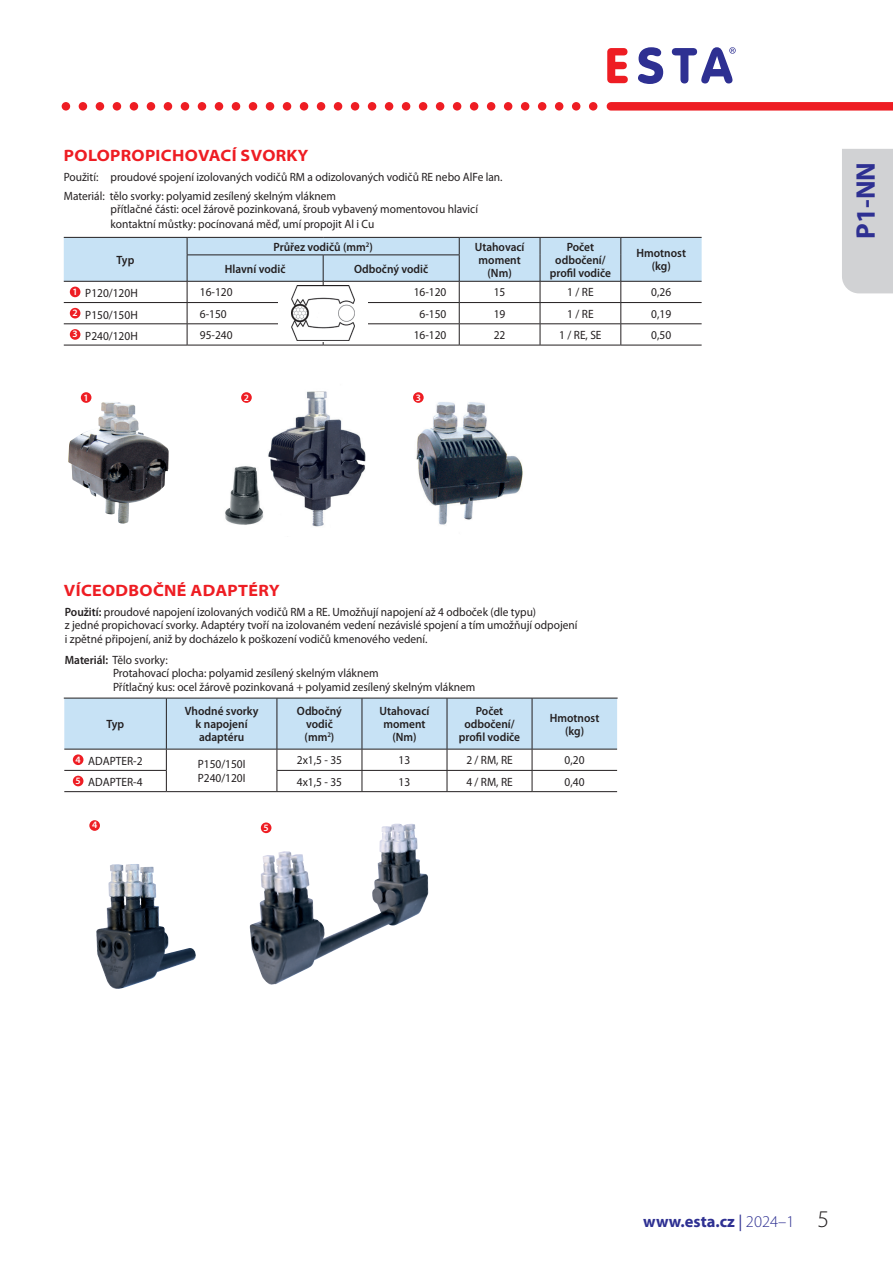
<style>
.page{position:relative;width:893px;height:1263px;background:#fff}
.page>*{position:absolute;margin:0;border:0;box-sizing:border-box;transform-origin:0 0}
.t1{font:700 27px "Myriad Pro";color:#2e3092}
.t2{font:700 semi-expanded 16.5px "Myriad Pro";letter-spacing:.02em;color:#ee1d23}
.t3{font:700 16.5px "Myriad Pro";color:#2e3092}
.t4{font:12px/13.5px "Myriad Pro";color:#231f20;scale:.95 1}
.t5{font:600 12px/13.2px "Myriad Pro";color:#231f20;text-align:center;scale:.95 1}
.t6{font:600 9.75px "Myriad Pro";color:#fff}
.s1{font-weight:600}
.s2{font-weight:400}
.s3{font-weight:300}
.s4{font-weight:300;font-size:24px;color:#231f20}
</style>
<div class="page">
<div style="left:62px;top:102px;width:8px;height:9px;background:#ee1d23;border-radius:50%"></div>
<div style="left:79px;top:102px;width:8px;height:9px;background:#ee1d23;border-radius:50%"></div>
<div style="left:96px;top:102px;width:8px;height:9px;background:#ee1d23;border-radius:50%"></div>
<div style="left:113px;top:102px;width:8px;height:9px;background:#ee1d23;border-radius:50%"></div>
<div style="left:130px;top:102px;width:8px;height:9px;background:#ee1d23;border-radius:50%"></div>
<div style="left:147px;top:102px;width:8px;height:9px;background:#ee1d23;border-radius:50%"></div>
<div style="left:164px;top:102px;width:8px;height:9px;background:#ee1d23;border-radius:50%"></div>
<div style="left:181px;top:102px;width:8px;height:9px;background:#ee1d23;border-radius:50%"></div>
<div style="left:198px;top:102px;width:8px;height:9px;background:#ee1d23;border-radius:50%"></div>
<div style="left:215px;top:102px;width:8px;height:9px;background:#ee1d23;border-radius:50%"></div>
<div style="left:232px;top:102px;width:8px;height:9px;background:#ee1d23;border-radius:50%"></div>
<div style="left:249px;top:102px;width:8px;height:9px;background:#ee1d23;border-radius:50%"></div>
<div style="left:266px;top:102px;width:8px;height:9px;background:#ee1d23;border-radius:50%"></div>
<div style="left:283px;top:102px;width:8px;height:9px;background:#ee1d23;border-radius:50%"></div>
<div style="left:300px;top:102px;width:8px;height:9px;background:#ee1d23;border-radius:50%"></div>
<div style="left:317px;top:102px;width:8px;height:9px;background:#ee1d23;border-radius:50%"></div>
<div style="left:334px;top:102px;width:8px;height:9px;background:#ee1d23;border-radius:50%"></div>
<div style="left:351px;top:102px;width:8px;height:9px;background:#ee1d23;border-radius:50%"></div>
<div style="left:368px;top:102px;width:8px;height:9px;background:#ee1d23;border-radius:50%"></div>
<div style="left:385px;top:102px;width:8px;height:9px;background:#ee1d23;border-radius:50%"></div>
<div style="left:402px;top:102px;width:8px;height:9px;background:#ee1d23;border-radius:50%"></div>
<div style="left:419px;top:102px;width:8px;height:9px;background:#ee1d23;border-radius:50%"></div>
<div style="left:436px;top:102px;width:8px;height:9px;background:#ee1d23;border-radius:50%"></div>
<div style="left:453px;top:102px;width:8px;height:9px;background:#ee1d23;border-radius:50%"></div>
<div style="left:470px;top:102px;width:8px;height:9px;background:#ee1d23;border-radius:50%"></div>
<div style="left:487px;top:102px;width:8px;height:9px;background:#ee1d23;border-radius:50%"></div>
<div style="left:504px;top:102px;width:8px;height:9px;background:#ee1d23;border-radius:50%"></div>
<div style="left:521px;top:102px;width:8px;height:9px;background:#ee1d23;border-radius:50%"></div>
<div style="left:538px;top:102px;width:8px;height:9px;background:#ee1d23;border-radius:50%"></div>
<div style="left:555px;top:102px;width:8px;height:9px;background:#ee1d23;border-radius:50%"></div>
<div style="left:572px;top:102px;width:8px;height:9px;background:#ee1d23;border-radius:50%"></div>
<div style="left:589px;top:102px;width:8px;height:9px;background:#ee1d23;border-radius:50%"></div>
<div style="left:611px;top:102px;width:282px;height:9px;background:#ee1d23"></div>
<hr style="left:64px;top:345px;width:123px;height:1px;background:#231f20">
<hr style="left:187px;top:345px;width:136px;height:1px;background:#231f20">
<hr style="left:323px;top:345px;width:136px;height:1px;background:#231f20">
<hr style="left:459px;top:345px;width:81px;height:1px;background:#231f20">
<hr style="left:540px;top:345px;width:81px;height:1px;background:#231f20">
<hr style="left:621px;top:345px;width:81px;height:1px;background:#231f20">
<svg style="left:64px;top:237px;width:638px;height:108px"></svg>
<div style="left:70px;top:287px;width:10px;height:10px;background:#ee1d23;border-radius:50%"></div>
<div style="left:70px;top:308px;width:10px;height:10px;background:#ee1d23;border-radius:50%"></div>
<div style="left:70px;top:329px;width:10px;height:11px;background:#ee1d23;border-radius:50%"></div>
<hr style="left:532px;top:698px;width:86px;height:1px;background:#231f20">
<hr style="left:166px;top:791px;width:111px;height:1px;background:#231f20">
<hr style="left:64px;top:791px;width:102px;height:1px;background:#231f20">
<svg style="left:64px;top:698px;width:553px;height:93px"></svg>
<hr style="left:277px;top:791px;width:85px;height:1px;background:#231f20">
<hr style="left:362px;top:791px;width:85px;height:1px;background:#231f20">
<hr style="left:447px;top:791px;width:85px;height:1px;background:#231f20">
<hr style="left:532px;top:791px;width:85px;height:1px;background:#231f20">
<div style="left:73px;top:754px;width:10px;height:11px;background:#ee1d23;border-radius:50%"></div>
<div style="left:73px;top:776px;width:10px;height:10px;background:#ee1d23;border-radius:50%"></div>
<img style="left:225px;top:391px;width:141px;height:136px">
<svg style="left:607px;top:48px;width:21px;height:35px"></svg>
<svg style="left:638px;top:47px;width:25px;height:37px"></svg>
<svg style="left:672px;top:47px;width:64px;height:36px"></svg>
<div style="left:842px;top:149px;width:51px;height:144px;background:#d1d2d4"></div>
<div style="left:279px;top:285px;width:89px;height:56px;background:#fff"></div>
<img style="left:291px;top:286px;width:64px;height:55px">
<img style="left:68px;top:401px;width:101px;height:123px">
<img style="left:413px;top:393px;width:110px;height:132px">
<div style="left:413px;top:392px;width:11px;height:11px;background:#ee1d23;border-radius:50%"></div>
<div style="left:241px;top:392px;width:11px;height:11px;background:#ee1d23;border-radius:50%"></div>
<div style="left:81px;top:392px;width:10px;height:11px;background:#ee1d23;border-radius:50%"></div>
<img style="left:96px;top:864px;width:100px;height:125px">
<div style="left:89px;top:820px;width:11px;height:11px;background:#ee1d23;border-radius:50%"></div>
<img style="left:249px;top:824px;width:179px;height:161px">
<div style="left:261px;top:822px;width:10px;height:11px;background:#ee1d23;border-radius:50%"></div>
<h2 class="t2" style="left:64px;top:146px;width:246px">POLOPROPICHOVACÍ SVORKY</h2>
<p class="t4" style="left:64px;top:168px;width:463px;line-height:18.3px">Použití: proudové spojení izolovaných vodičů RM a odizolovaných vodičů RE nebo AlFe lan.<br>Materiál: tělo svorky: polyamid zesílený skelným vláknem</p>
<p class="t4" style="left:111px;top:202px;width:388px;line-height:14.4px">přítlačné části: ocel žárově pozinkovaná, šroub vybavený momentovou hlavicí kontaktní můstky: pocínovaná měď, umí propojit Al i Cu</p>
<p class="t5" style="left:117px;top:253px;width:20px">Typ</p>
<p class="t5" style="left:273px;top:240px;width:106px">Průřez vodičů (mm<sup>2</sup>)</p>
<p class="t5" style="left:475px;top:240px;width:54px">Utahovací moment (Nm)</p>
<p class="t5" style="left:550px;top:240px;width:66px">Počet odbočení/ profil vodiče</p>
<p class="t5" style="left:636px;top:246px;width:54px">Hmotnost</p>
<p class="t5" style="left:225px;top:262px;width:65px">Hlavní vodič</p>
<p class="t5" style="left:354px;top:262px;width:79px">Odbočný vodič</p>
<p class="t5" style="left:652px;top:259px;width:22px">(kg)</p>
<p class="t4" style="left:72px;top:286px;width:70px"><sup>1</sup> P120/120H</p>
<p class="t4" style="left:200px;top:285px;width:36px">16-120</p>
<p class="t4" style="left:414px;top:285px;width:36px">16-120</p>
<p class="t4" style="left:494px;top:285px;width:14px">15</p>
<p class="t4" style="left:567px;top:285px;width:29px">1 / RE</p>
<p class="t4" style="left:651px;top:285px;width:22px">0,26</p>
<p class="t4" style="left:72px;top:307px;width:70px"><sup>2</sup> P150/150H</p>
<p class="t4" style="left:200px;top:307px;width:30px">6-150</p>
<p class="t4" style="left:420px;top:307px;width:30px">6-150</p>
<p class="t4" style="left:494px;top:307px;width:14px">19</p>
<p class="t4" style="left:567px;top:307px;width:29px">1 / RE</p>
<p class="t4" style="left:651px;top:307px;width:22px">0,19</p>
<p class="t4" style="left:72px;top:329px;width:70px"><sup>3</sup> P240/120H</p>
<p class="t4" style="left:200px;top:328px;width:36px">95-240</p>
<p class="t4" style="left:414px;top:328px;width:36px">16-120</p>
<p class="t4" style="left:494px;top:328px;width:14px">22</p>
<p class="t4" style="left:559px;top:328px;width:46px">1 / RE, SE</p>
<p class="t4" style="left:651px;top:328px;width:22px">0,50</p>
<p class="t6" style="left:83px;top:391px;width:7px">1</p>
<p class="t6" style="left:244px;top:391px;width:7px">2</p>
<p class="t6" style="left:416px;top:391px;width:7px">3</p>
<h2 class="t2" style="left:64px;top:581px;width:217px">VÍCEODBOČNÉ ADAPTÉRY</h2>
<p class="t4" style="left:65px;top:605px;width:541px"><span class="s1">Použití:</span> proudové napojení izolovaných vodičů RM a RE. Umožňují napojení až 4 odboček (dle typu)<br>z jedné propichovací svorky. Adaptéry tvoří na izolovaném vedení nezávislé spojení a tím umožňují odpojení i zpětné připojení, aniž by docházelo k poškození vodičů kmenového vedení.</p>
<p class="t4" style="left:113px;top:653px;width:383px;text-indent:-48px"><span class="s1">Materiál:</span> Tělo svorky:<br>Protahovací plocha: polyamid zesílený skelným vláknem<br>Přítlačný kus: ocel žárově pozinkovaná + polyamid zesílený skelným vláknem</p>
<p class="t5" style="left:106px;top:717px;width:20px">Typ</p>
<p class="t5" style="left:185px;top:704px;width:79px">Vhodné svorky k napojení adaptéru</p>
<p class="t5" style="left:297px;top:704px;width:49px">Odbočný vodič (mm<sup>2</sup>)</p>
<p class="t5" style="left:380px;top:704px;width:54px">Utahovací moment (Nm)</p>
<p class="t5" style="left:459px;top:704px;width:66px">Počet odbočení/ profil vodiče</p>
<p class="t5" style="left:550px;top:710px;width:54px">Hmotnost (kg)</p>
<p class="t4" style="left:76px;top:754px;width:72px"><sup>4</sup> ADAPTER-2</p>
<p class="t4" style="left:198px;top:756px;width:52px;line-height:14.4px">P150/150I<br>P240/120I</p>
<p class="t4" style="left:297px;top:753px;width:49px">2x1,5 - 35</p>
<p class="t4" style="left:399px;top:753px;width:14px">13</p>
<p class="t4" style="left:466px;top:753px;width:50px">2 / RM, RE</p>
<p class="t4" style="left:565px;top:753px;width:22px">0,20</p>
<p class="t4" style="left:76px;top:775px;width:72px"><sup>5</sup> ADAPTER-4</p>
<p class="t4" style="left:297px;top:774px;width:49px">4x1,5 - 35</p>
<p class="t4" style="left:399px;top:774px;width:14px">13</p>
<p class="t4" style="left:466px;top:774px;width:50px">4 / RM, RE</p>
<p class="t4" style="left:565px;top:774px;width:22px">0,40</p>
<p class="t6" style="left:92px;top:819px;width:7px">4</p>
<p class="t6" style="left:263px;top:821px;width:7px">5</p>
<h1 class="t1" style="left:848px;top:239px;width:78px;rotate:-90deg">P1-NN</h1>
<h2 class="t3" style="left:643px;top:1210px;width:187px">www.esta.cz <span class="s2">|</span> <span class="s3">2024–1</span> <span class="s4">5</span></h2>
</div>
